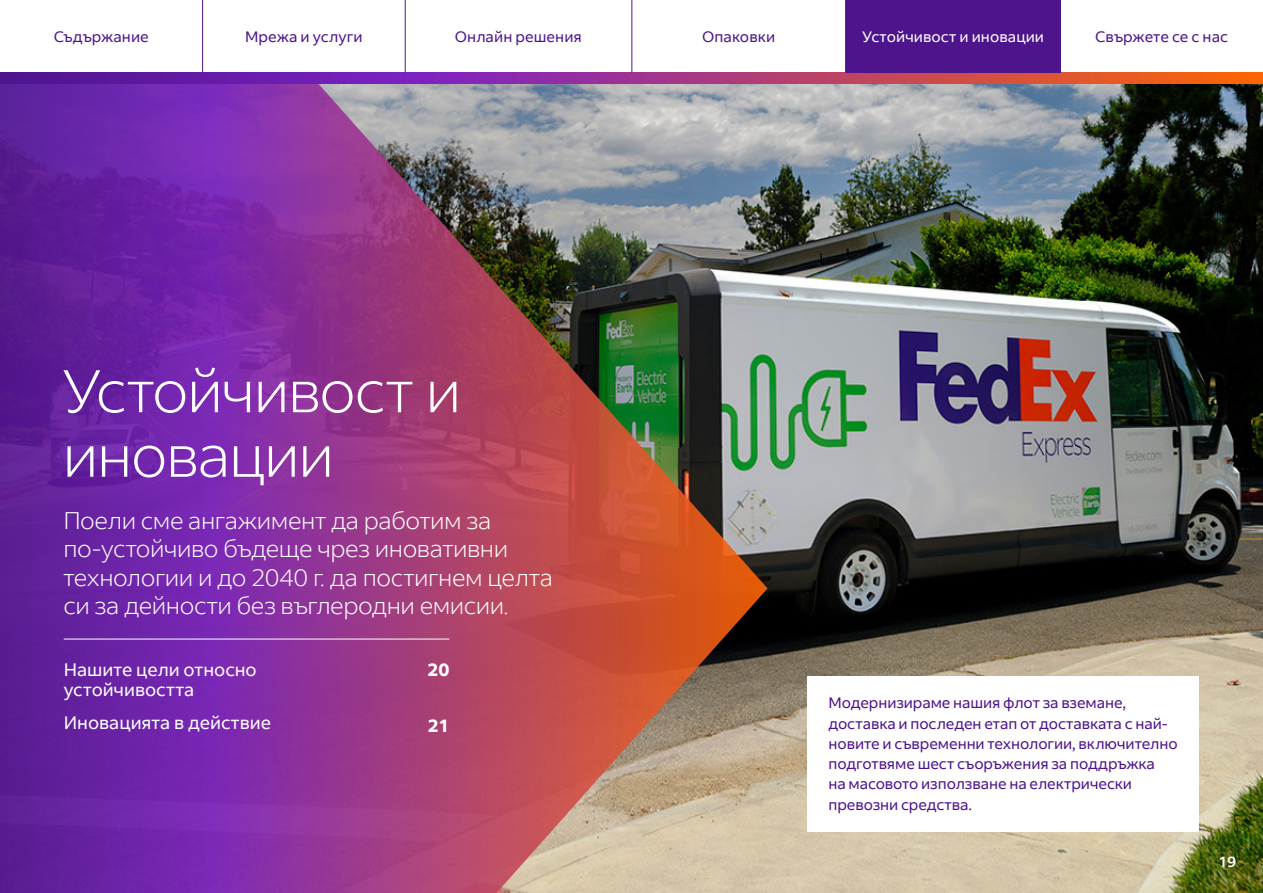
<style>
.page{position:relative;width:1263px;height:893px;background:#fff}
.page>*{position:absolute;margin:0;border:0;box-sizing:border-box;transform-origin:0 0}
.t1{font:300 60px/64.5px "Fed Ex Sans";letter-spacing:-.03em;color:#fff}
.t2{font:300 24px/28.5px "Fed Ex Sans";letter-spacing:-.02em;color:#fff}
.t3{font:18px/20.2px "Fed Ex Sans";color:#fff}
.t4{font:700 18px "Fed Ex Sans";color:#fff}
.t5{font:15px/20.2px "Fed Ex Sans";letter-spacing:-.005em;color:#4d148c}
.t6{font:15px "Fed Ex Sans";letter-spacing:.005em;color:#fff}
.t7{font:500 15px "Fed Ex Sans";color:#fff}
</style>
<div class="page">
<img style="left:767px;top:83px;width:496px;height:810px">
<img style="left:0;top:83px;width:767px;height:810px">
<div style="left:807px;top:676px;width:392px;height:155px;background:#fff"></div>
<svg style="left:0;top:73px;width:1263px;height:10px;background:#9f3679"></svg>
<hr style="left:202px;top:0;width:1px;height:73px;background:#4d148c">
<hr style="left:405px;top:0;width:1px;height:73px;background:#4d148c">
<hr style="left:631px;top:0;width:1px;height:73px;background:#4d148c">
<hr style="left:845px;top:0;width:1px;height:73px;background:#4d148c">
<div style="left:846px;top:0;width:214px;height:73px;background:#4d148c"></div>
<hr style="left:64px;top:639px;width:385px;height:1px;background:#fff">
<p class="t5" style="left:54px;top:27px;width:97px">Съдържание</p>
<p class="t5" style="left:245px;top:27px;width:119px">Мрежа и услуги</p>
<p class="t5" style="left:455px;top:27px;width:128px">Онлайн решения</p>
<p class="t5" style="left:702px;top:27px;width:75px">Опаковки</p>
<p class="t6" style="left:862px;top:28px;width:183px">Устойчивост и иновации</p>
<p class="t5" style="left:1095px;top:27px;width:134px">Свържете се с нас</p>
<h1 class="t1" style="left:62px;top:359px;width:401px">Устойчивост и иновации</h1>
<h2 class="t2" style="left:63px;top:506px;width:491px">Поели сме ангажимент да работим за по-устойчиво бъдеще чрез иновативни технологии и до 2040 г. да постигнем целта си за дейности без въглеродни емисии.</h2>
<p class="t3" style="left:64px;top:659px;width:194px">Нашите цели относно устойчивостта</p>
<p class="t3" style="left:64px;top:712px;width:209px">Иновацията в действие</p>
<p class="t4" style="left:427px;top:659px;width:23px">20</p>
<p class="t4" style="left:428px;top:715px;width:23px">21</p>
<p class="t5" style="left:828px;top:693px;width:351px">Модернизираме нашия флот за вземане, доставка и последен етап от доставката с най&shy;новите и съвременни технологии, включително подготвяме шест съоръжения за поддръжка<br>на масовото използване на електрически превозни средства.</p>
<p class="t7" style="left:1218px;top:853px;width:19px">19</p>
</div>
